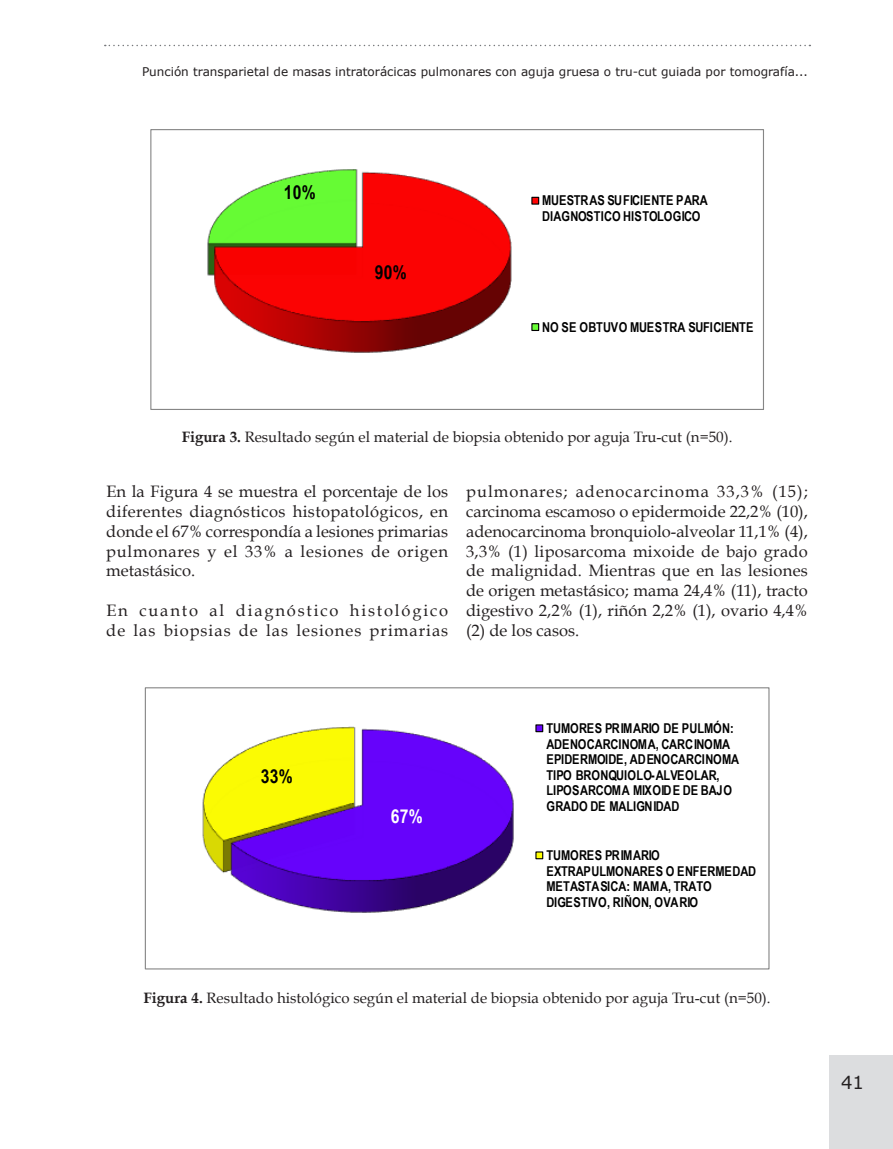
<style>
.page{position:relative;width:893px;height:1149px;background:#fff}
.page>*{position:absolute;margin:0;border:0;box-sizing:border-box;transform-origin:0 0}
.t1{font:700 19.2px "Arial Narrow";color:#000}
.t2{font:700 19.2px "Arial Narrow";color:#fff}
.t3{font:18px "Verdana";color:#231f20}
.t4{font:16.5px/19.8px "Book Antiqua";letter-spacing:.045em;color:#231f20;text-align:justify}
.t5{font:15px "Book Antiqua";color:#231f20}
.t6{font:700 13.65px/15.6px "Arial Narrow";color:#000}
.t7{font:700 13.5px/15.6px "Arial Narrow";letter-spacing:-.01em;color:#000}
.t8{font:12px "Verdana";color:#231f20}
.s1{font-weight:700}
</style>
<div class="page">
<div style="left:829px;top:1055px;width:64px;height:93px;background:#dcdddf"></div>
<svg style="left:105px;top:45px;width:705px;height:1px"></svg>
<img style="left:207px;top:169px;width:333px;height:184px">
<div style="left:532px;top:197px;width:7px;height:7px;background:#f00"></div>
<div style="left:531px;top:197px;width:8px;height:7px;border:1px solid #000"></div>
<div style="left:532px;top:323px;width:7px;height:7px;background:#6f3"></div>
<div style="left:531px;top:323px;width:8px;height:8px;border:1px solid #000"></div>
<div style="left:150px;top:129px;width:614px;height:281px;border:1px solid #868686"></div>
<img style="left:202px;top:724px;width:342px;height:189px">
<div style="left:536px;top:724px;width:7px;height:7px;background:#60f"></div>
<div style="left:535px;top:724px;width:8px;height:8px;border:1px solid #000"></div>
<div style="left:536px;top:851px;width:7px;height:7px;background:#ff0"></div>
<div style="left:535px;top:851px;width:8px;height:8px;border:1px solid #000"></div>
<div style="left:145px;top:687px;width:624px;height:282px;border:1px solid #868686"></div>
<p class="t8" style="left:142px;top:63px;width:667px">Punción transparietal de masas intratorácicas pulmonares con aguja gruesa o tru-cut guiada por tomografía...</p>
<p class="t1" style="left:284px;top:177px;width:33px">10%</p>
<p class="t1" style="left:375px;top:257px;width:33px">90%</p>
<p class="t6" style="left:542px;top:192px;width:167px">MUESTRAS SUFICIENTE PARA<br>DIAGNOSTICO HISTOLOGICO</p>
<p class="t6" style="left:542px;top:318px;width:213px">NO SE OBTUVO MUESTRA SUFICIENTE</p>
<p class="t5" style="left:182px;top:427px;width:552px"><span class="s1">Figura 3.</span> Resultado según el material de biopsia obtenido por aguja Tru-cut (n=50).</p>
<p class="t4" style="left:106px;top:481px;width:343px">En la Figura 4 se muestra el porcentaje de los diferentes diagnósticos histopatológicos, en donde el 67% correspondía a lesiones primarias pulmonares y el 33% a lesiones de origen metastásico.</p>
<p class="t4" style="left:106px;top:600px;width:343px">En cuanto al diagnóstico histológico de las biopsias de las lesiones primarias</p>
<p class="t4" style="left:466px;top:481px;width:343px">pulmonares; adenocarcinoma 33,3% (15); carcinoma escamoso o epidermoide 22,2% (10), adenocarcinoma bronquiolo-alveolar 11,1% (4), 3,3% (1) liposarcoma mixoide de bajo grado de malignidad. Mientras que en las lesiones de origen metastásico; mama 24,4% (11), tracto digestivo 2,2% (1), riñón 2,2% (1), ovario 4,4% (2) de los casos.</p>
<p class="t1" style="left:261px;top:761px;width:34px">33%</p>
<p class="t2" style="left:391px;top:801px;width:34px">67%</p>
<p class="t7" style="left:546px;top:719px;width:194px">TUMORES PRIMARIO DE PULMÓN:<br>ADENOCARCINOMA, CARCINOMA<br>EPIDERMOIDE, ADENOCARCINOMA<br>TIPO BRONQUIOLO-ALVEOLAR,<br>LIPOSARCOMA MIXOIDE DE BAJO<br>GRADO DE MALIGNIDAD</p>
<p class="t7" style="left:546px;top:846px;width:211px">TUMORES PRIMARIO<br>EXTRAPULMONARES O ENFERMEDAD<br>METASTASICA: MAMA, TRATO<br>DIGESTIVO, RIÑON, OVARIO</p>
<p class="t5" style="left:144px;top:988px;width:629px"><span class="s1">Figura 4.</span> Resultado histológico según el material de biopsia obtenido por aguja Tru-cut (n=50).</p>
<p class="t3" style="left:841px;top:1069px;width:24px">41</p>
</div>
